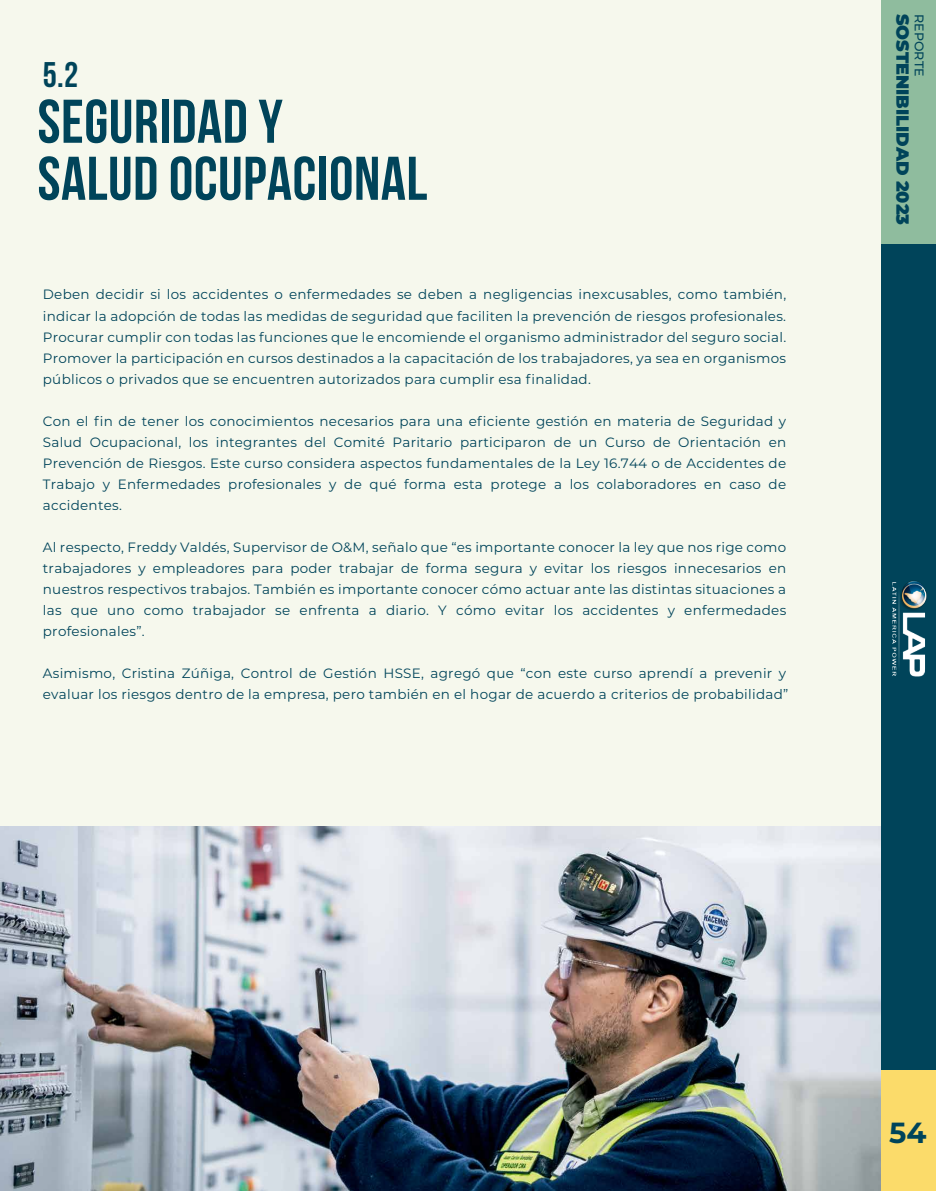
<style>
.page{position:relative;width:936px;height:1191px;background:#fff}
.page>*{position:absolute;margin:0;border:0;box-sizing:border-box;transform-origin:0 0}
.t1{font:61.5px/57px "Bebas Neue";letter-spacing:.01em;color:#00445a}
.t2{font:35.55px "Bebas Neue";color:#00445a}
.t3{font:700 29.1px "Montserrat";color:#00445a}
.t4{font:900 17.55px "Montserrat";color:#00445a}
.t5{font:13.5px/21px "Montserrat";letter-spacing:.02em;color:#00445a;text-align:justify}
.t6{font:500 12.6px "Montserrat";color:#00445a}
</style>
<div class="page">
<div style="left:0;top:0;width:892px;height:1191px;background:#f6f8ed"></div>
<img style="left:0;top:827px;width:881px;height:364px">
<div style="left:881px;top:239px;width:54px;height:832px;background:#00445a"></div>
<div style="left:881px;top:1071px;width:54px;height:120px;background:#fbdb6a"></div>
<div style="left:881px;top:0;width:54px;height:244px;background:#8fbc9e"></div>
<img style="left:892px;top:582px;width:33px;height:95px">
<img style="left:900px;top:580px;width:27px;height:32px">
<h2 class="t2" style="left:43px;top:55px;width:37px">5.2</h2>
<h1 class="t1" style="left:38px;top:92px;width:391px">SEGURIDAD Y<br>SALUD OCUPACIONAL</h1>
<p class="t5" style="left:43px;top:284px;width:744px">Deben decidir si los accidentes o enfermedades se deben a negligencias inexcusables, como también, indicar la adopción de todas las medidas de seguridad que faciliten la prevención de riesgos profesionales.<br>Procurar cumplir con todas las funciones que le encomiende el organismo administrador del seguro social.<br>Promover la participación en cursos destinados a la capacitación de los trabajadores, ya sea en organismos públicos o privados que se encuentren autorizados para cumplir esa finalidad.</p>
<p class="t5" style="left:43px;top:410px;width:744px">Con el fin de tener los conocimientos necesarios para una eficiente gestión en materia de Seguridad y Salud Ocupacional, los integrantes del Comité Paritario participaron de un Curso de Orientación en Prevención de Riesgos. Este curso considera aspectos fundamentales de la Ley 16.744 o de Accidentes de Trabajo y Enfermedades profesionales y de qué forma esta protege a los colaboradores en caso de accidentes.</p>
<p class="t5" style="left:43px;top:536px;width:744px">Al respecto, Freddy Valdés, Supervisor de O&amp;M, señalo que “es importante conocer la ley que nos rige como trabajadores y empleadores para poder trabajar de forma segura y evitar los riesgos innecesarios en nuestros respectivos trabajos. También es importante conocer cómo actuar ante las distintas situaciones a las que uno como trabajador se enfrenta a diario. Y cómo evitar los accidentes y enfermedades profesionales”.</p>
<p class="t5" style="left:43px;top:662px;width:746px">Asimismo, Cristina Zúñiga, Control de Gestión HSSE, agregó que “con este curso aprendí a prevenir y evaluar los riesgos dentro de la empresa, pero también en el hogar de acuerdo a criterios de probabilidad”</p>
<p class="t4" style="left:915px;top:14px;width:213px;rotate:90deg">SOSTENIBILIDAD 2023</p>
<p class="t6" style="left:928px;top:14px;width:64px;rotate:90deg">REPORTE</p>
<h3 class="t3" style="left:889px;top:1112px;width:39px">54</h3>
</div>
